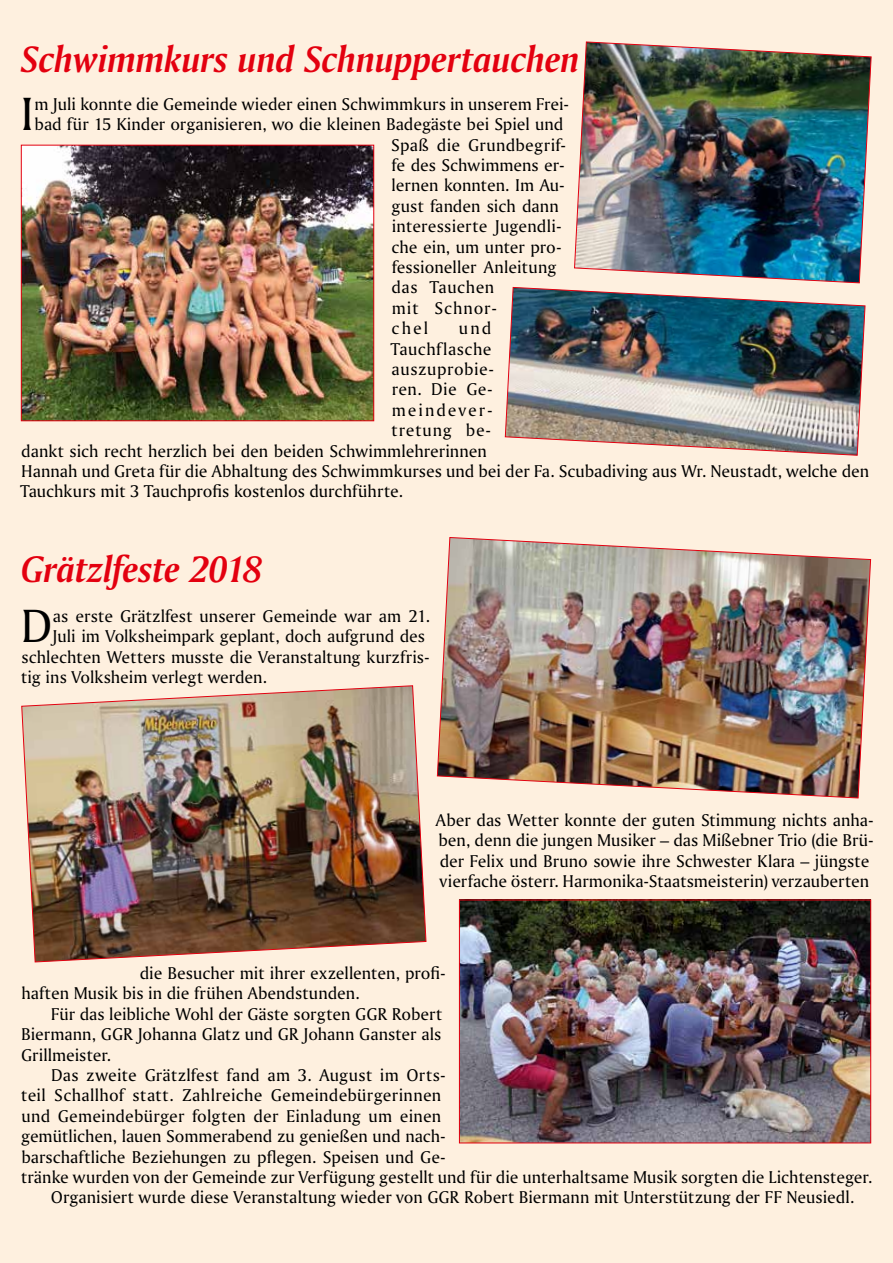
<style>
.page{position:relative;width:893px;height:1263px;background:#fef0df}
.page>*{position:absolute;margin:0;border:0;box-sizing:border-box;transform-origin:0 0}
.t1{font:49.2px "Amerigo BT Roman A";color:#000}
.t2{font:39px "Amerigo BT Bold Italic A";letter-spacing:-.01em;color:#e3000f}
.t3{font:18px/20.4px "Amerigo BT Roman A";color:#000}
.t4{font:18px "Amerigo BT Roman A";letter-spacing:.03em;color:#000}
.t5{font:18px "Amerigo BT Roman A";letter-spacing:.025em;color:#000}
.t6{font:18px "Amerigo BT Roman A";letter-spacing:.055em;color:#000}
.t7{font:18px "Amerigo BT Roman A";letter-spacing:.11em;color:#000}
.t8{font:18px "Amerigo BT Roman A";letter-spacing:.045em;color:#000}
</style>
<div class="page">
<img style="left:574px;top:41px;width:298px;height:243px">
<img style="left:437px;top:537px;width:434px;height:262px">
<img style="left:23px;top:147px;width:349px;height:272px">
<div style="left:21px;top:145px;width:353px;height:276px;border:1px solid #e3000f"></div>
<img style="left:21px;top:685px;width:406px;height:278px">
<img style="left:504px;top:287px;width:362px;height:169px">
<img style="left:461px;top:901px;width:408px;height:240px">
<div style="left:459px;top:899px;width:412px;height:244px;border:1px solid #e3000f"></div>
<svg style="left:574px;top:43px;width:7px;height:41px"></svg>
<h2 class="t2" style="left:21px;top:36px;width:560px">Schwimmkurs und Schnuppertauchen</h2>
<h1 class="t1" style="left:21px;top:84px;width:15px">I</h1>
<p class="t3" style="left:35px;top:93px;width:536px">m Juli konnte die Gemeinde wieder einen Schwimmkurs in unserem Frei-</p>
<p class="t3" style="left:35px;top:114px;width:530px">bad für 15 Kinder organisieren, wo die kleinen Badegäste bei Spiel und</p>
<p class="t3" style="left:391px;top:134px;width:176px">Spaß die Grundbegrif-</p>
<p class="t3" style="left:392px;top:154px;width:174px">fe des Schwimmens er-</p>
<p class="t3" style="left:392px;top:175px;width:174px">lernen konnten. Im Au-</p>
<p class="t3" style="left:391px;top:195px;width:169px">gust fanden sich dann</p>
<p class="t3" style="left:392px;top:216px;width:171px">interessierte Jugendli-</p>
<p class="t3" style="left:392px;top:236px;width:171px">che ein, um unter pro-</p>
<p class="t3" style="left:392px;top:256px;width:166px">fessioneller Anleitung</p>
<p class="t4" style="left:392px;top:276px;width:104px">das Tauchen</p>
<p class="t6" style="left:392px;top:297px;width:107px">mit Schnor-</p>
<p class="t3" style="left:392px;top:318px;width:38px">chel</p>
<p class="t3" style="left:459px;top:318px;width:34px">und</p>
<p class="t5" style="left:391px;top:338px;width:102px">Tauchflasche</p>
<p class="t4" style="left:392px;top:358px;width:104px">auszuprobie-</p>
<p class="t3" style="left:392px;top:379px;width:102px">ren. Die Ge-</p>
<p class="t7" style="left:392px;top:399px;width:102px">meindever-</p>
<p class="t8" style="left:392px;top:419px;width:101px">tretung be-</p>
<p class="t3" style="left:21px;top:440px;width:467px">dankt sich recht herzlich bei den beiden Schwimmlehrerinnen</p>
<p class="t3" style="left:21px;top:460px;width:849px">Hannah und Greta für die Abhaltung des Schwimmkurses und bei der Fa. Scubadiving aus Wr. Neustadt, welche den</p>
<p class="t3" style="left:20px;top:481px;width:384px">Tauchkurs mit 3 Tauchprofis kostenlos durchführte.</p>
<h2 class="t2" style="left:21px;top:546px;width:243px">Grätzlfeste 2018</h2>
<h1 class="t1" style="left:21px;top:596px;width:33px">D</h1>
<p class="t3" style="left:53px;top:605px;width:378px">as erste Grätzlfest unserer Gemeinde war am 21.</p>
<p class="t3" style="left:53px;top:626px;width:374px">Juli im Volksheimpark geplant, doch aufgrund des</p>
<p class="t3" style="left:22px;top:646px;width:409px">schlechten Wetters musste die Veranstaltung kurzfris-</p>
<p class="t3" style="left:21px;top:667px;width:247px">tig ins Volksheim verlegt werden.</p>
<p class="t3" style="left:436px;top:809px;width:439px">Aber das Wetter konnte der guten Stimmung nichts anha&shy;ben, denn die jungen Musiker – das Mißebner Trio (die Brü&shy;der Felix und Bruno sowie ihre Schwester Klara – jüngste vierfache österr. Harmonika-Staatsmeisterin) verzauberten</p>
<p class="t3" style="left:21px;top:962px;width:426px;text-indent:118px">die Besucher mit ihrer exzellenten, profi&shy;haften Musik bis in die frühen Abendstunden.</p>
<p class="t3" style="left:21px;top:1003px;width:422px;text-align:justify;text-indent:30px">Für das leibliche Wohl der Gäste sorgten GGR Robert Biermann, GGR Johanna Glatz und GR Johann Ganster als Grillmeister.</p>
<p class="t3" style="left:51px;top:1064px;width:396px">Das zweite Grätzlfest fand am 3. August im Orts-</p>
<p class="t3" style="left:21px;top:1085px;width:421px">teil Schallhof statt. Zahlreiche Gemeindebürgerinnen</p>
<p class="t3" style="left:21px;top:1105px;width:421px">und Gemeindebürger folgten der Einladung um einen</p>
<p class="t3" style="left:21px;top:1125px;width:426px">gemütlichen, lauen Sommerabend zu genießen und nach-</p>
<p class="t3" style="left:21px;top:1146px;width:426px">barschaftliche Beziehungen zu pflegen. Speisen und Ge-</p>
<p class="t3" style="left:21px;top:1166px;width:852px">tränke wurden von der Gemeinde zur Verfügung gestellt und für die unterhaltsame Musik sorgten die Lichtensteger.</p>
<p class="t3" style="left:51px;top:1187px;width:805px">Organisiert wurde diese Veranstaltung wieder von GGR Robert Biermann mit Unterstützung der FF Neusiedl.</p>
</div>
